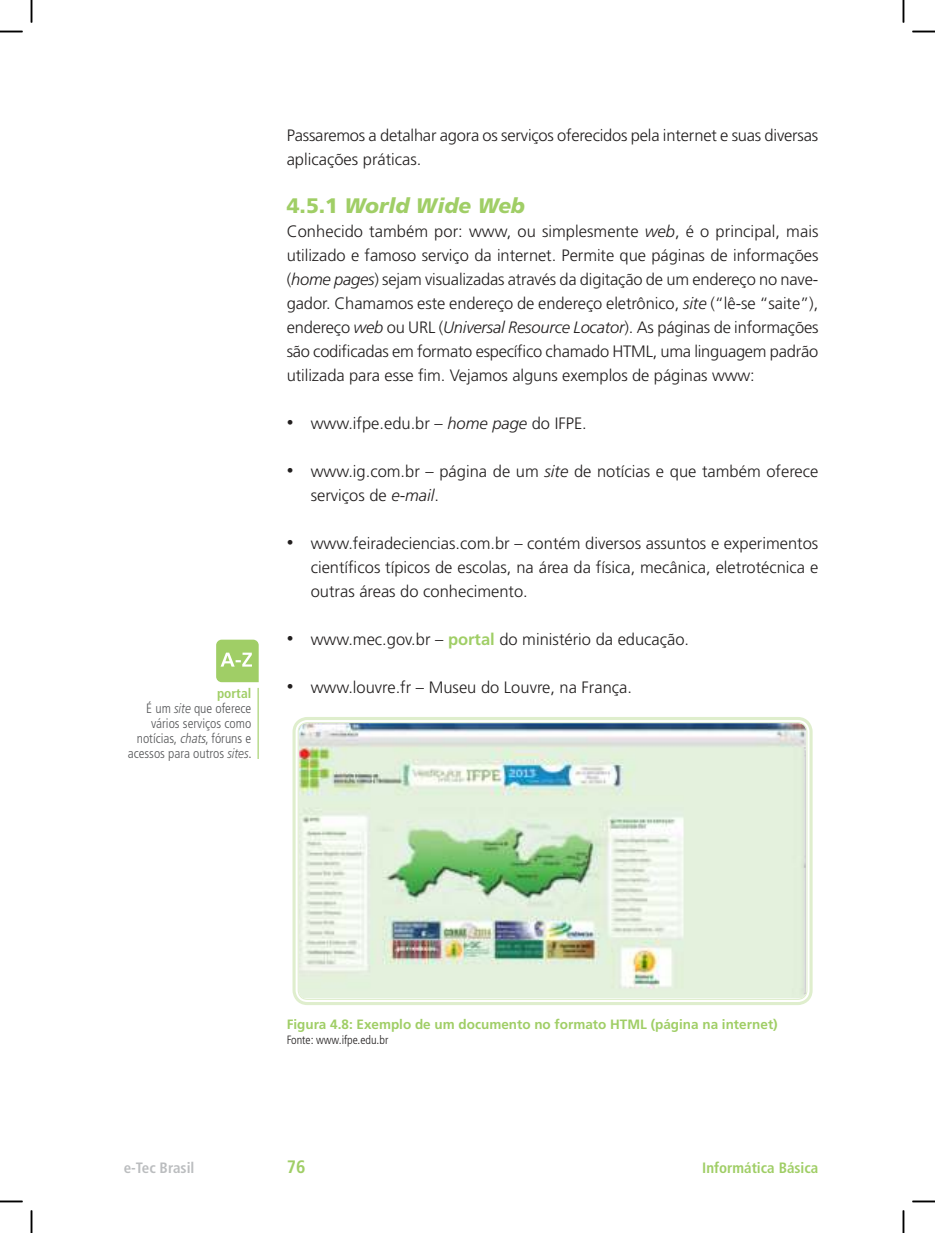
<style>
.page{position:relative;width:935px;height:1233px;background:#fff}
.page>*{position:absolute;margin:0;border:0;box-sizing:border-box;transform-origin:0 0}
.t1{font:italic 900 21px "Frutiger LT Std";color:#a0ce66}
.t2{font:700 condensed 18px "Frutiger LT Std";color:#a0ce66}
.t3{font:300 16.5px/24px "Frutiger LT Std";color:#221f1f}
.t4{font:700 condensed 15px "Frutiger LT Std";color:#a0ce66}
.t5{font:700 condensed 15px "Frutiger LT Std";color:#bbbdbf}
.t6{font:300 condensed 13.5px/15px "Frutiger LT Std";color:#57585a;text-align:right}
.t7{font:700 13.5px "Frutiger LT Std";color:#a0ce66}
.t8{font:300 condensed 12px "Frutiger LT Std";color:#221f1f}
.s1{font-weight:700;color:#a0ce66}
.s2{font-style:italic;font-stretch:normal}
.s3{font-style:italic}
.s4{font-style:normal}
.s5{font-size:13.5px}
</style>
<div class="page">
<hr style="left:257px;top:688px;width:2px;height:71px;background:#a0ce66">
<svg style="left:216px;top:639px;width:43px;height:43px;background:#acd479"></svg>
<img style="left:299px;top:723px;width:507px;height:275px">
<div style="left:292px;top:717px;width:520px;height:288px;border:3px solid #dfeecd;border-radius:13px"></div>
<div style="left:298px;top:722px;width:509px;height:277px;border:1px solid #dfeecd;border-radius:9px"></div>
<hr style="left:0;top:1200px;width:22px;height:2px;background:#000">
<hr style="left:912px;top:1200px;width:23px;height:2px;background:#000">
<hr style="left:902px;top:0;width:2px;height:23px;background:#000">
<hr style="left:902px;top:1210px;width:2px;height:22px;background:#000">
<svg style="left:0;top:31px;width:22px;height:1px"></svg>
<svg style="left:912px;top:31px;width:23px;height:1px"></svg>
<svg style="left:31px;top:0;width:1px;height:23px"></svg>
<svg style="left:31px;top:1210px;width:1px;height:22px"></svg>
<p class="t6" style="left:128px;top:686px;width:125px"><span class="s1">portal<br></span>É um <span class="s2">site</span> que oferece vários serviços como notícias, <span class="s3">chats</span>, fóruns e acessos para outros <span class="s2">sites</span>.</p>
<p class="t3" style="left:287px;top:123px;width:533px">Passaremos a detalhar agora os serviços oferecidos pela internet e suas diversas aplicações práticas.</p>
<p class="t1" style="left:287px;top:197px;width:240px"><span class="s4">4.5.1</span> World Wide Web</p>
<p class="t3" style="left:287px;top:219px;width:533px;text-align:justify">Conhecido também por: www, ou simplesmente <span class="s3">web</span>, é o principal, mais utilizado e famoso serviço da internet. Permite que páginas de informações (<span class="s3">home pages</span>) sejam visualizadas através da digitação de um endereço no nave&shy;gador. Chamamos este endereço de endereço eletrônico, <span class="s3">site</span> (“lê-se “saite”), endereço <span class="s3">web</span> ou URL (<span class="s3">Universal Resource Locator</span>). As páginas de informações são codificadas em formato específico chamado HTML, uma linguagem padrão utilizada para esse fim. Vejamos alguns exemplos de páginas www:</p>
<p class="t3" style="left:287px;top:411px;width:302px"><span class="s5">•</span> www.ifpe.edu.br – <span class="s3">home page</span> do IFPE.</p>
<p class="t3" style="left:311px;top:459px;width:509px;text-indent:-24px"><span class="s5">•</span> www.ig.com.br – página de um <span class="s3">site</span> de notícias e que também oferece serviços de <span class="s3">e-mail</span>.</p>
<p class="t3" style="left:311px;top:531px;width:509px;text-align:justify;text-indent:-24px"><span class="s5">•</span> www.feiradeciencias.com.br – contém diversos assuntos e experimentos científicos típicos de escolas, na área da física, mecânica, eletrotécnica e outras áreas do conhecimento.</p>
<p class="t3" style="left:287px;top:627px;width:404px"><span class="s5">•</span> www.mec.gov.br – <span class="s1">portal</span> do ministério da educação.</p>
<p class="t3" style="left:287px;top:675px;width:347px"><span class="s5">•</span> www.louvre.fr – Museu do Louvre, na França.</p>
<p class="t7" style="left:287px;top:1017px;width:492px">Figura 4.8: Exemplo de um documento no formato HTML (página na internet)</p>
<p class="t8" style="left:287px;top:1033px;width:103px">Fonte: www.ifpe.edu.br</p>
<p class="t5" style="left:124px;top:1159px;width:72px">e-Tec Brasil</p>
<p class="t2" style="left:287px;top:1157px;width:20px">76</p>
<p class="t4" style="left:702px;top:1159px;width:118px">Informática Básica</p>
</div>
